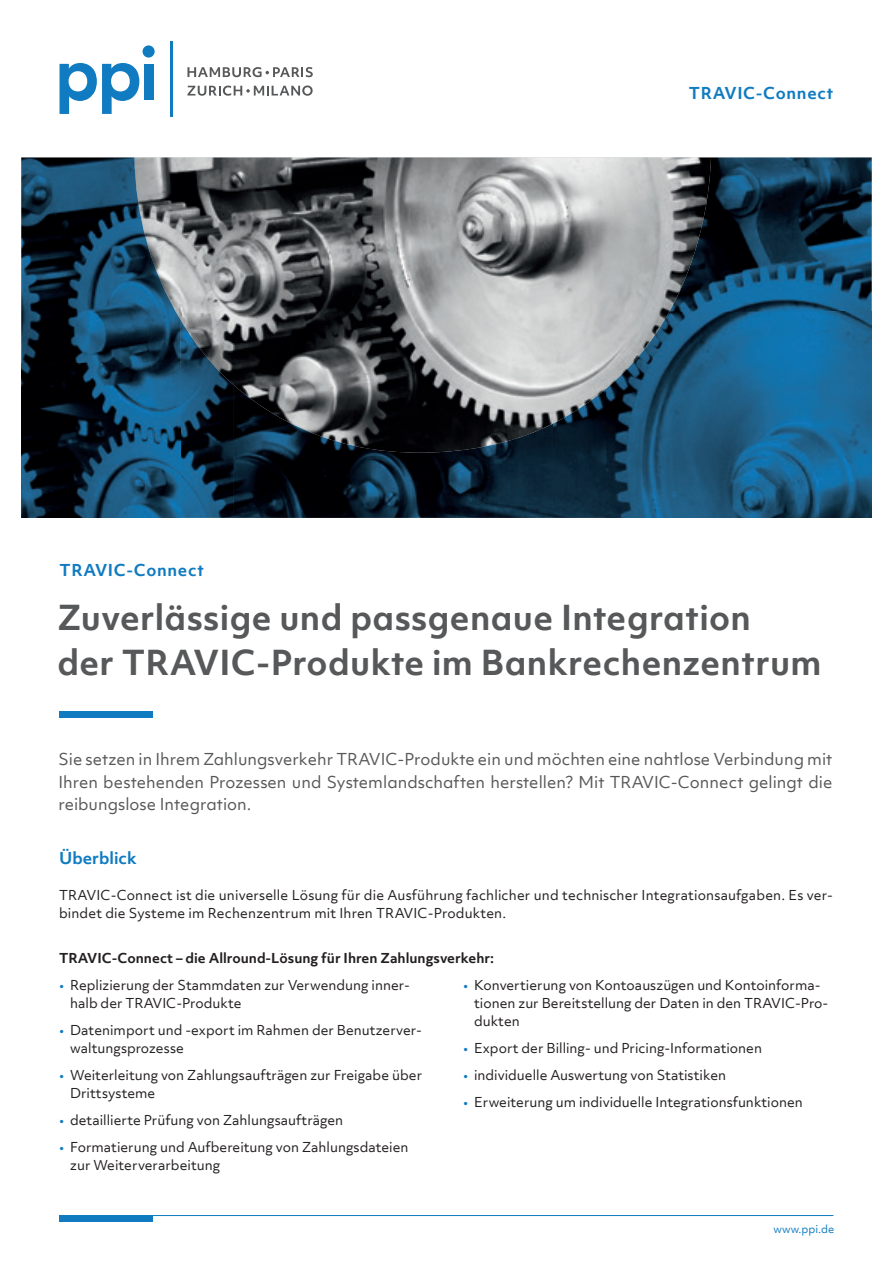
<style>
.page{position:relative;width:893px;height:1263px;background:#fff}
.page>*{position:absolute;margin:0;border:0;box-sizing:border-box;transform-origin:0 0}
.t1{font:700 33px/45px "Objektiv Mk 1";letter-spacing:.01em;color:#57585a}
.t2{font:15.75px/22.5px "Objektiv Mk 1";color:#57585a;text-align:justify}
.t3{font:700 15.75px "Objektiv Mk 1";letter-spacing:.04em;color:#107bc1}
.t4{font:700 15.75px "Objektiv Mk 3";color:#107bc1}
.t5{font:13.2px/18px "Objektiv Mk 3";color:#231f20}
.t6{font:700 13.2px "Objektiv Mk 3";color:#231f20}
.t7{font:10.5px "Objektiv Mk 3";color:#107bc1}
.s1{color:#107bc1}
</style>
<div class="page">
<img style="left:181px;top:158px;width:488px;height:263px">
<img style="left:21px;top:158px;width:160px;height:360px">
<img style="left:669px;top:158px;width:203px;height:154px">
<img style="left:180px;top:320px;width:54px;height:198px">
<img style="left:606px;top:312px;width:266px;height:206px">
<img style="left:234px;top:385px;width:53px;height:133px">
<img style="left:553px;top:389px;width:53px;height:129px">
<img style="left:287px;top:421px;width:266px;height:97px">
<div style="left:60px;top:711px;width:93px;height:6px;background:#107bc1"></div>
<div style="left:60px;top:1215px;width:93px;height:6px;background:#107bc1"></div>
<hr style="left:60px;top:1215px;width:773px;height:1px;background:#107bc1">
<div style="left:144px;top:64px;width:9px;height:36px;background:#107bc1"></div>
<div style="left:143px;top:45px;width:12px;height:13px;background:#107bc1;border-radius:50%"></div>
<svg style="left:60px;top:63px;width:79px;height:51px"></svg>
<hr style="left:170px;top:42px;width:3px;height:75px;background:#107bc1">
<svg style="left:187px;top:67px;width:126px;height:10px"></svg>
<svg style="left:187px;top:85px;width:126px;height:11px"></svg>
<p class="t3" style="left:60px;top:559px;width:146px">TRAVIC-Connect</p>
<p class="t3" style="left:689px;top:82px;width:146px">TRAVIC-Connect</p>
<h1 class="t1" style="left:57px;top:594px;width:766px">Zuverlässige und passgenaue Integration<br>der TRAVIC-Produkte im Bankrechenzentrum</h1>
<p class="t2" style="left:58px;top:748px;width:775px">Sie setzen in Ihrem Zahlungsverkehr TRAVIC-Produkte ein und möchten eine nahtlose Verbindung mit Ihren bestehenden Prozessen und Systemlandschaften herstellen? Mit TRAVIC-Connect gelingt die reibungslose Integration.</p>
<p class="t4" style="left:59px;top:847px;width:79px">Überblick</p>
<p class="t5" style="left:59px;top:886px;width:775px">TRAVIC-Connect ist die universelle Lösung für die Ausführung fachlicher und technischer Integrationsaufgaben. Es ver&shy;bindet die Systeme im Rechenzentrum mit Ihren TRAVIC-Produkten.</p>
<p class="t6" style="left:59px;top:949px;width:436px">TRAVIC-Connect – die Allround-Lösung für Ihren Zahlungsverkehr:</p>
<p class="t5" style="left:70px;top:976px;width:341px;text-indent:-11px"><span class="s1">•</span> Replizierung der Stammdaten zur Verwendung inner&shy;halb der TRAVIC-Produkte</p>
<p class="t5" style="left:70px;top:1021px;width:353px;text-indent:-11px"><span class="s1">•</span> Datenimport und -export im Rahmen der Benutzerver&shy;waltungsprozesse</p>
<p class="t5" style="left:70px;top:1066px;width:353px;text-indent:-11px"><span class="s1">•</span> Weiterleitung von Zahlungsaufträgen zur Freigabe über<br>Drittsysteme</p>
<p class="t5" style="left:60px;top:1111px;width:285px"><span class="s1">•</span> detaillierte Prüfung von Zahlungsaufträgen</p>
<p class="t5" style="left:70px;top:1138px;width:340px;text-indent:-11px"><span class="s1">•</span> Formatierung und Aufbereitung von Zahlungsdateien zur Weiterverarbeitung</p>
<p class="t5" style="left:474px;top:976px;width:356px;text-indent:-11px"><span class="s1">•</span> Konvertierung von Kontoauszügen und Kontoinforma&shy;tionen zur Bereitstellung der Daten in den TRAVIC-Pro&shy;dukten</p>
<p class="t5" style="left:463px;top:1039px;width:300px"><span class="s1">•</span> Export der Billing- und Pricing-Informationen</p>
<p class="t5" style="left:463px;top:1066px;width:264px"><span class="s1">•</span> individuelle Auswertung von Statistiken</p>
<p class="t5" style="left:463px;top:1093px;width:341px"><span class="s1">•</span> Erweiterung um individuelle Integrationsfunktionen</p>
<p class="t7" style="left:773px;top:1222px;width:62px">www.ppi.de</p>
</div>
